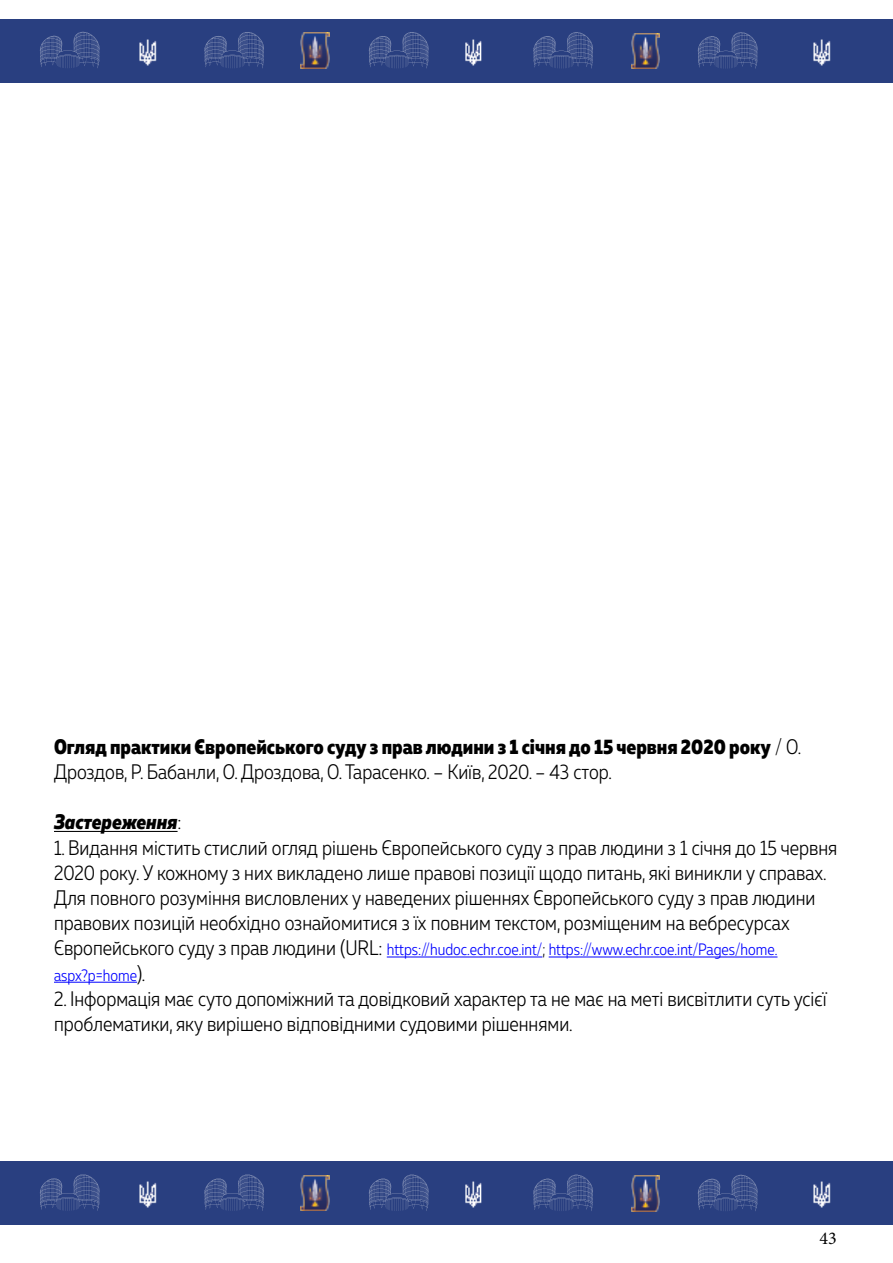
<style>
.page{position:relative;width:893px;height:1263px;background:#fff}
.page>*{position:absolute;margin:0;border:0;box-sizing:border-box;transform-origin:0 0}
.t1{font:300 21px/25.2px "Muller Narrow";color:#000}
.t2{font:800 21px/25.2px "Muller Narrow";color:#000}
.t3{font:italic 800 21px "Muller Narrow";color:#000}
.t4{font:18px "Minion Pro";color:#000}
.t5{font:300 16.5px/25.2px "Muller Narrow";color:#00f}
.s1{font-weight:300}
.s2{font-weight:300;font-style:normal}
.s3{font-size:21px;color:#000}
.s4{color:#000}
</style>
<div class="page">
<div style="left:0;top:19px;width:893px;height:63px;background:#293f80"></div>
<svg style="left:40px;top:32px;width:60px;height:36px"></svg>
<svg style="left:204px;top:32px;width:60px;height:36px"></svg>
<svg style="left:369px;top:32px;width:59px;height:36px"></svg>
<svg style="left:533px;top:32px;width:60px;height:37px"></svg>
<svg style="left:698px;top:32px;width:59px;height:37px"></svg>
<img style="left:139px;top:39px;width:18px;height:27px">
<img style="left:465px;top:39px;width:17px;height:27px">
<img style="left:813px;top:39px;width:18px;height:27px">
<img style="left:301px;top:33px;width:28px;height:35px">
<img style="left:631px;top:33px;width:28px;height:36px">
<div style="left:0;top:1162px;width:893px;height:63px;background:#293f80"></div>
<svg style="left:40px;top:1174px;width:60px;height:37px"></svg>
<svg style="left:204px;top:1174px;width:60px;height:37px"></svg>
<svg style="left:369px;top:1175px;width:59px;height:36px"></svg>
<svg style="left:533px;top:1175px;width:60px;height:36px"></svg>
<svg style="left:698px;top:1175px;width:59px;height:36px"></svg>
<img style="left:139px;top:1181px;width:18px;height:27px">
<img style="left:465px;top:1181px;width:17px;height:27px">
<img style="left:813px;top:1181px;width:18px;height:27px">
<img style="left:301px;top:1175px;width:28px;height:36px">
<img style="left:631px;top:1176px;width:28px;height:35px">
<hr style="left:54px;top:831px;width:124px;height:1px;background:#000">
<hr style="left:387px;top:956px;width:155px;height:1px;background:#00f">
<hr style="left:549px;top:956px;width:228px;height:1px;background:#00f">
<hr style="left:54px;top:982px;width:83px;height:1px;background:#00f">
<p class="t2" style="left:54px;top:734px;width:749px">Огляд практики Європейського суду з прав людини з 1 січня до 15 червня 2020 року <span class="s1">/ О.<br>Дроздов, Р. Бабанли, О. Дроздова, О. Тарасенко. – Київ, 2020. – 43 стор.</span></p>
<p class="t3" style="left:54px;top:808px;width:129px">Застереження<span class="s2">:</span></p>
<p class="t1" style="left:54px;top:834px;width:785px">1. Видання містить стислий огляд рішень Європейського суду з прав людини з 1 січня до 15 червня 2020 року. У кожному з них викладено лише правові позиції щодо питань, які виникли у справах.<br>Для повного розуміння висловлених у наведених рішеннях Європейського суду з прав людини правових позицій необхідно ознайомитися з їх повним текстом, розміщеним на вебресурсах</p>
<p class="t5" style="left:54px;top:937px;width:725px"><span class="s3">Європейського суду з прав людини (URL:</span> https://hudoc.echr.coe.int/<span class="s4">;</span> https://www.echr.coe.int/Pages/home. aspx?p=home<span class="s3">).</span></p>
<p class="t1" style="left:54px;top:986px;width:774px">2. Інформація має суто допоміжний та довідковий характер та не має на меті висвітлити суть усієї проблематики, яку вирішено відповідними судовими рішеннями.</p>
<p class="t4" style="left:819px;top:1226px;width:19px">43</p>
</div>
